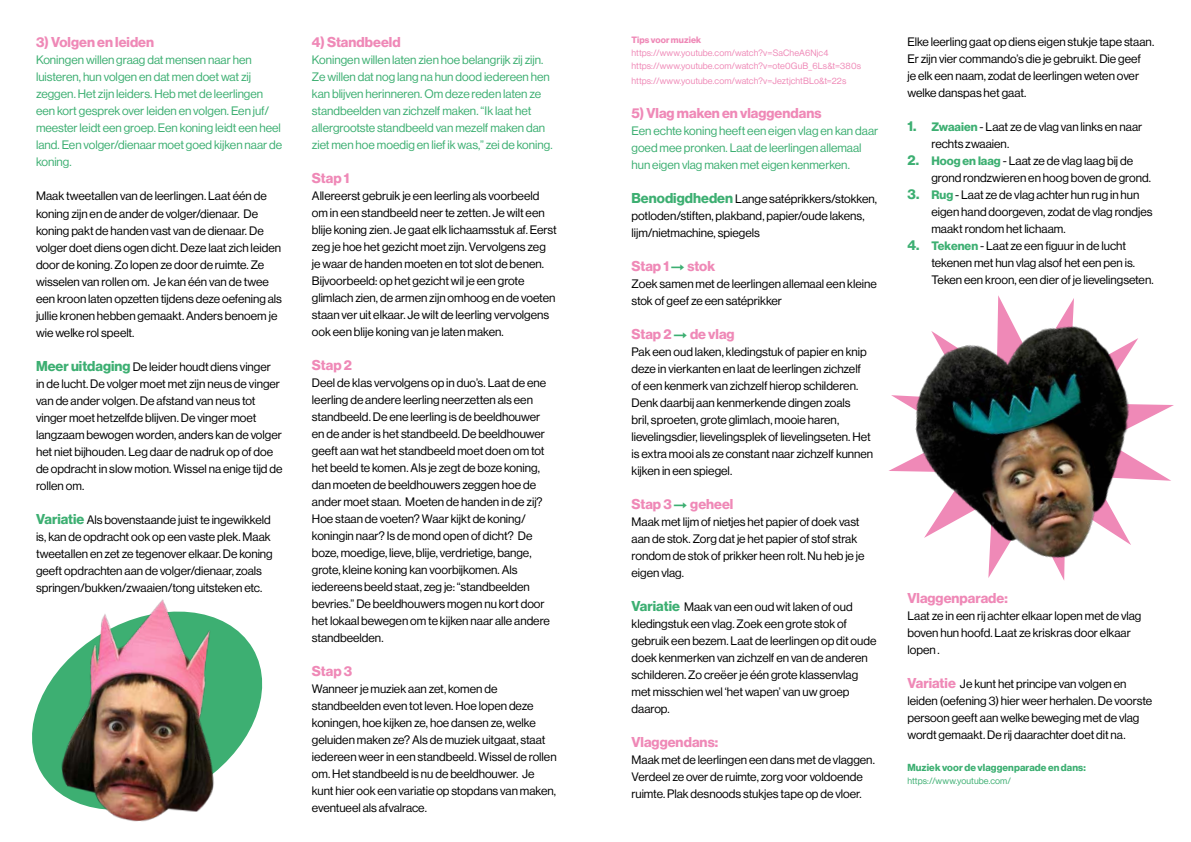
<style>
.page{position:relative;width:1191px;height:842px;background:#fff}
.page>*{position:absolute;margin:0;border:0;box-sizing:border-box;transform-origin:0 0}
.t1{font:700 14px "Neue Haas Display";color:#ef89b7}
.t2{font:12px/17px "Neue Haas Display";color:#000}
.t3{font:12px/17px "Neue Haas Display";color:#3daf72}
.t4{font:700 10px "Neue Haas Display";letter-spacing:.01em;color:#3daf72}
.t5{font:9px/13px "Neue Haas Display";letter-spacing:.01em;color:#ef89b7}
.t6{font:9px "Neue Haas Display";letter-spacing:.01em;color:#3daf72}
.t7{font:700 9px "Neue Haas Display";letter-spacing:.015em;color:#ef89b7}
.s1{font-weight:700;font-size:14px;color:#3daf72}
.s2{font-family:"Circular Std";font-weight:900;font-size:12px;color:#3daf72}
.s3{font-weight:700;color:#3daf72}
.s4{font-weight:700;font-size:14px;color:#ef89b7}
</style>
<div class="page">
<svg style="left:32px;top:628px;width:231px;height:159px"></svg>
<img style="left:889px;top:301px;width:280px;height:280px">
<img style="left:52px;top:599px;width:182px;height:223px">
<p class="t1" style="left:36px;top:34px;width:120px">3) Volgen en leiden</p>
<p class="t3" style="left:36px;top:52px;width:248px">Koningen willen graag dat mensen naar hen luisteren, hun volgen en dat men doet wat zij zeggen. Het zijn leiders. Heb met de leerlingen een kort gesprek over leiden en volgen. Een juf/ meester leidt een groep. Een koning leidt een heel land. Een volger/dienaar moet goed kijken naar de koning.</p>
<p class="t2" style="left:36px;top:188px;width:247px">Maak tweetallen van de leerlingen. Laat één de koning zijn en de ander de volger/dienaar. De koning pakt de handen vast van de dienaar. De volger doet diens ogen dicht. Deze laat zich leiden door de koning. Zo lopen ze door de ruimte. Ze wisselen van rollen om. Je kan één van de twee een kroon laten opzetten tijdens deze oefening als jullie kronen hebben gemaakt. Anders benoem je wie welke rol speelt.</p>
<p class="t2" style="left:36px;top:358px;width:248px"><span class="s1">Meer uitdaging</span> De leider houdt diens vinger in de lucht. De volger moet met zijn neus de vinger van de ander volgen. De afstand van neus tot vinger moet hetzelfde blijven. De vinger moet langzaam bewogen worden, anders kan de volger het niet bijhouden. Leg daar de nadruk op of doe de opdracht in slow motion. Wissel na enige tijd de rollen om.</p>
<p class="t2" style="left:36px;top:511px;width:238px"><span class="s1">Variatie</span> Als bovenstaande juist te ingewikkeld is, kan de opdracht ook op een vaste plek. Maak tweetallen en zet ze tegenover elkaar. De koning geeft opdrachten aan de volger/dienaar, zoals springen/bukken/zwaaien/tong uitsteken etc.</p>
<p class="t1" style="left:312px;top:34px;width:90px">4) Standbeeld</p>
<p class="t3" style="left:312px;top:52px;width:242px">Koningen willen laten zien hoe belangrijk zij zijn.<br>Ze willen dat nog lang na hun dood iedereen hen kan blijven herinneren. Om deze reden laten ze standbeelden van zichzelf maken. “Ik laat het allergrootste standbeeld van mezelf maken dan ziet men hoe moedig en lief ik was,” zei de koning.</p>
<p class="t1" style="left:312px;top:170px;width:39px">Stap 1</p>
<p class="t2" style="left:312px;top:188px;width:246px">Allereerst gebruik je een leerling als voorbeeld om in een standbeeld neer te zetten. Je wilt een blije koning zien. Je gaat elk lichaamsstuk af. Eerst zeg je hoe het gezicht moet zijn. Vervolgens zeg je waar de handen moeten en tot slot de benen.<br>Bijvoorbeeld: op het gezicht wil je een grote glimlach zien, de armen zijn omhoog en de voeten staan ver uit elkaar. Je wilt de leerling vervolgens ook een blije koning van je laten maken.</p>
<p class="t1" style="left:312px;top:357px;width:41px">Stap 2</p>
<p class="t2" style="left:312px;top:375px;width:240px">Deel de klas vervolgens op in duo’s. Laat de ene leerling de andere leerling neerzetten als een standbeeld. De ene leerling is de beeldhouwer en de ander is het standbeeld. De beeldhouwer geeft aan wat het standbeeld moet doen om tot het beeld te komen. Als je zegt de boze koning, dan moeten de beeldhouwers zeggen hoe de ander moet staan. Moeten de handen in de zij?<br>Hoe staan de voeten? Waar kijkt de koning/ koningin naar? Is de mond open of dicht? De boze, moedige, lieve, blije, verdrietige, bange, grote, kleine koning kan voorbijkomen. Als iedereens beeld staat, zeg je: “standbeelden bevries.” De beeldhouwers mogen nu kort door het lokaal bewegen om te kijken naar alle andere standbeelden.</p>
<p class="t1" style="left:312px;top:663px;width:42px">Stap 3</p>
<p class="t2" style="left:312px;top:681px;width:246px">Wanneer je muziek aan zet, komen de standbeelden even tot leven. Hoe lopen deze koningen, hoe kijken ze, hoe dansen ze, welke geluiden maken ze? Als de muziek uitgaat, staat iedereen weer in een standbeeld. Wissel de rollen om. Het standbeeld is nu de beeldhouwer. Je kunt hier ook een variatie op stopdans van maken, eventueel als afvalrace.</p>
<p class="t7" style="left:631px;top:35px;width:71px">Tips voor muziek</p>
<p class="t5" style="left:631px;top:47px;width:231px">https://www.youtube.com/watch?v=SaCheA6Njc4 https://www.youtube.com/watch?v=ote0GuB_6Ls&amp;t=380s</p>
<p class="t5" style="left:631px;top:75px;width:216px">https://www.youtube.com/watch?v=JeztjchtBLo&amp;t=22s</p>
<p class="t1" style="left:631px;top:105px;width:191px">5) Vlag maken en vlaggendans</p>
<p class="t3" style="left:631px;top:123px;width:248px">Een echte koning heeft een eigen vlag en kan daar goed mee pronken. Laat de leerlingen allemaal hun eigen vlag maken met eigen kenmerken.</p>
<p class="t2" style="left:631px;top:191px;width:247px"><span class="s1">Benodigdheden</span> Lange satéprikkers/stokken, potloden/stiften, plakband, papier/oude lakens, lijm/nietmachine, spiegels</p>
<p class="t1" style="left:631px;top:258px;width:85px">Stap 1 <span class="s2">→</span> stok</p>
<p class="t2" style="left:631px;top:276px;width:247px">Zoek samen met de leerlingen allemaal een kleine stok of geef ze een satéprikker</p>
<p class="t1" style="left:631px;top:326px;width:105px">Stap 2 <span class="s2">→</span> de vlag</p>
<p class="t2" style="left:631px;top:343px;width:243px">Pak een oud laken, kledingstuk of papier en knip deze in vierkanten en laat de leerlingen zichzelf of een kenmerk van zichzelf hierop schilderen.<br>Denk daarbij aan kenmerkende dingen zoals<br>bril, sproeten, grote glimlach, mooie haren, lievelingsdier, lievelingsplek of lievelingseten. Het is extra mooi als ze constant naar zichzelf kunnen kijken in een spiegel.</p>
<p class="t1" style="left:631px;top:496px;width:103px">Stap 3 <span class="s2">→</span> geheel</p>
<p class="t2" style="left:631px;top:513px;width:235px">Maak met lijm of nietjes het papier of doek vast aan de stok. Zorg dat je het papier of stof strak rondom de stok of prikker heen rolt. Nu heb je je eigen vlag.</p>
<p class="t2" style="left:631px;top:598px;width:246px"><span class="s1">Variatie</span> Maak van een oud wit laken of oud kledingstuk een vlag. Zoek een grote stok of gebruik een bezem. Laat de leerlingen op dit oude doek kenmerken van zichzelf en van de anderen schilderen. Zo creëer je één grote klassenvlag met misschien wel ‘het wapen’ van uw groep daarop.</p>
<p class="t1" style="left:631px;top:734px;width:88px">Vlaggendans:</p>
<p class="t2" style="left:631px;top:751px;width:245px">Maak met de leerlingen een dans met de vlaggen.<br>Verdeel ze over de ruimte, zorg voor voldoende ruimte. Plak desnoods stukjes tape op de vloer.</p>
<p class="t2" style="left:907px;top:33px;width:248px">Elke leerling gaat op diens eigen stukje tape staan.<br>Er zijn vier commando’s die je gebruikt. Die geef<br>je elk een naam, zodat de leerlingen weten over welke danspas het gaat.</p>
<p class="t2" style="left:931px;top:118px;width:212px;text-indent:-24px"><span class="s1">1.</span> <span class="s3">Zwaaien</span> - Laat ze de vlag van links en naar rechts zwaaien.</p>
<p class="t2" style="left:931px;top:152px;width:221px;text-indent:-24px"><span class="s1">2.</span> <span class="s3">Hoog en laag</span> - Laat ze de vlag laag bij de grond rondzwieren en hoog boven de grond.</p>
<p class="t2" style="left:931px;top:186px;width:223px;text-indent:-24px"><span class="s1">3.</span> <span class="s3">Rug</span> - Laat ze de vlag achter hun rug in hun eigen hand doorgeven, zodat de vlag rondjes maakt rondom het lichaam.</p>
<p class="t2" style="left:931px;top:237px;width:224px;text-indent:-24px"><span class="s1">4.</span> <span class="s3">Tekenen</span> - Laat ze een figuur in de lucht tekenen met hun vlag alsof het een pen is.<br>Teken een kroon, een dier of je lievelingseten.</p>
<p class="t1" style="left:907px;top:590px;width:102px">Vlaggenparade:</p>
<p class="t2" style="left:907px;top:607px;width:235px">Laat ze in een rij achter elkaar lopen met de vlag boven hun hoofd. Laat ze kriskras door elkaar lopen .</p>
<p class="t2" style="left:907px;top:675px;width:246px"><span class="s4">Variatie</span> Je kunt het principe van volgen en leiden (oefening 3) hier weer herhalen. De voorste persoon geeft aan welke beweging met de vlag wordt gemaakt. De rij daarachter doet dit na.</p>
<p class="t4" style="left:907px;top:762px;width:180px">Muziek voor de vlaggenparade en dans:</p>
<p class="t6" style="left:907px;top:776px;width:105px">https://www.youtube.com/</p>
</div>
